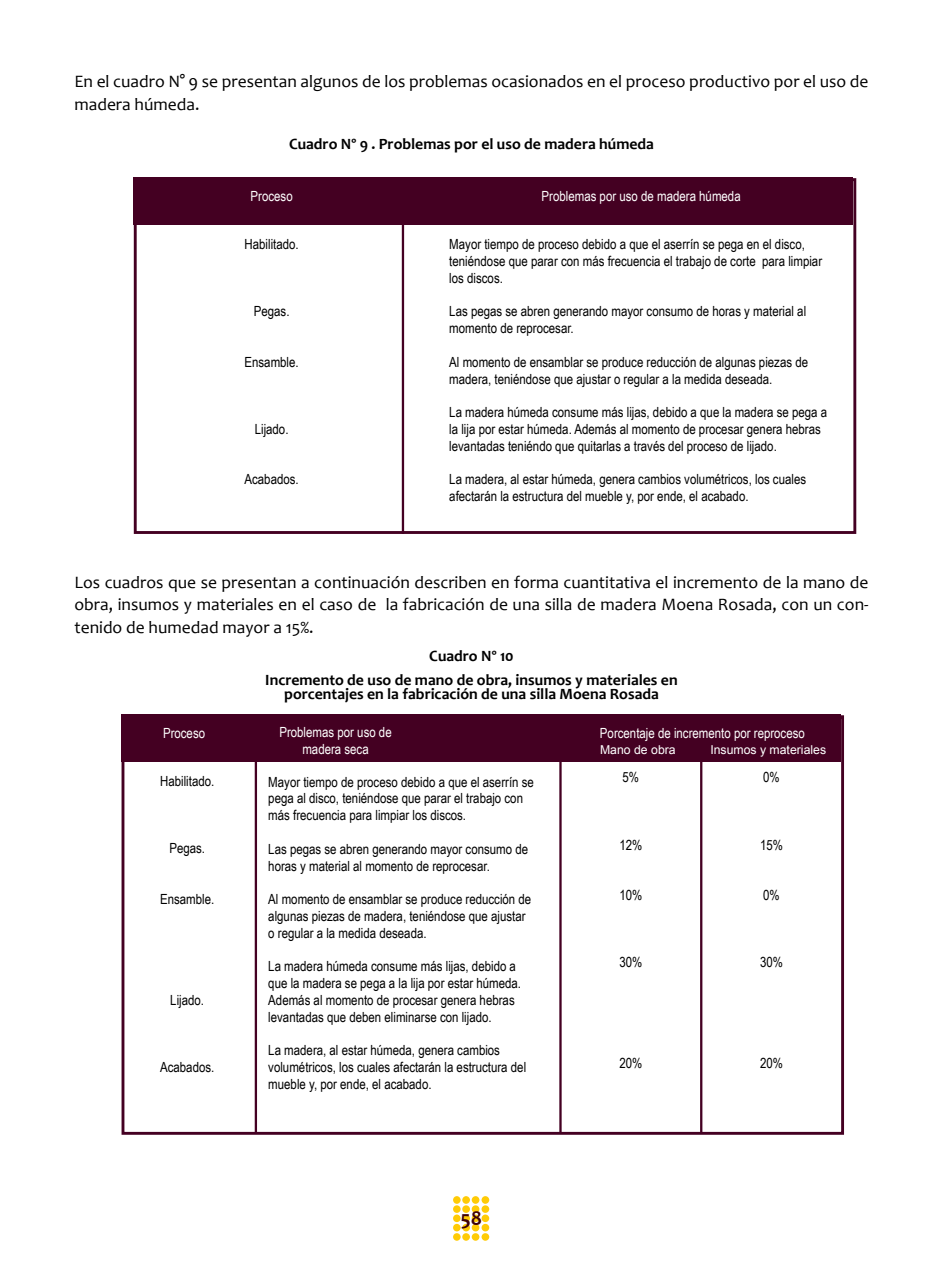
<style>
.page{position:relative;width:943px;height:1265px;background:#fff}
.page>*{position:absolute;margin:0;border:0;box-sizing:border-box;transform-origin:0 0}
.t1{font:700 21px "Candara";color:#3d000b}
.t2{font:17.5px/22.8px "Candara";color:#000}
.t3{font:700 15.75px/14px "Candara";color:#000;text-align:center}
.t4{font:14px/16.8px "Arial Narrow";color:#000}
.t5{font:14px/16.8px "Arial Narrow";color:#fff;text-align:center}
.t6{font:12.25px "Arial";color:#fff}
</style>
<div class="page">
<div style="left:481px;top:1196px;width:8px;height:8px;background:#ffcb05;border-radius:50%"></div>
<div style="left:481px;top:1205px;width:8px;height:8px;background:#ffcb05;border-radius:50%"></div>
<div style="left:481px;top:1215px;width:8px;height:7px;background:#ffcb05;border-radius:50%"></div>
<div style="left:481px;top:1224px;width:8px;height:7px;background:#ffcb05;border-radius:50%"></div>
<div style="left:481px;top:1233px;width:8px;height:8px;background:#ffcb05;border-radius:50%"></div>
<div style="left:471px;top:1196px;width:8px;height:8px;background:#ffcb05;border-radius:50%"></div>
<div style="left:471px;top:1205px;width:8px;height:8px;background:#ffcb05;border-radius:50%"></div>
<div style="left:471px;top:1215px;width:8px;height:7px;background:#ffcb05;border-radius:50%"></div>
<div style="left:471px;top:1224px;width:8px;height:7px;background:#ffcb05;border-radius:50%"></div>
<div style="left:471px;top:1233px;width:8px;height:8px;background:#ffcb05;border-radius:50%"></div>
<div style="left:462px;top:1196px;width:8px;height:8px;background:#ffcb05;border-radius:50%"></div>
<div style="left:462px;top:1205px;width:8px;height:8px;background:#ffcb05;border-radius:50%"></div>
<div style="left:462px;top:1215px;width:8px;height:7px;background:#ffcb05;border-radius:50%"></div>
<div style="left:462px;top:1224px;width:8px;height:7px;background:#ffcb05;border-radius:50%"></div>
<div style="left:462px;top:1233px;width:8px;height:8px;background:#ffcb05;border-radius:50%"></div>
<div style="left:453px;top:1196px;width:7px;height:8px;background:#ffcb05;border-radius:50%"></div>
<div style="left:453px;top:1205px;width:7px;height:8px;background:#ffcb05;border-radius:50%"></div>
<div style="left:453px;top:1215px;width:7px;height:7px;background:#ffcb05;border-radius:50%"></div>
<div style="left:453px;top:1224px;width:7px;height:7px;background:#ffcb05;border-radius:50%"></div>
<div style="left:453px;top:1233px;width:7px;height:8px;background:#ffcb05;border-radius:50%"></div>
<div style="left:133px;top:177px;width:720px;height:47px;background:#402"></div>
<hr style="left:402px;top:222px;width:2px;height:312px;background:#402">
<div style="left:134px;top:178px;width:722px;height:356px;border:3px solid #402"></div>
<div style="left:121px;top:714px;width:719px;height:47px;background:#402"></div>
<hr style="left:255px;top:759px;width:2px;height:373px;background:#402">
<div style="left:121px;top:715px;width:723px;height:420px;border:3px solid #402"></div>
<hr style="left:559px;top:758px;width:2px;height:376px;background:#402">
<hr style="left:700px;top:758px;width:2px;height:376px;background:#402">
<p class="t2" style="left:74px;top:70px;width:795px">En el cuadro N° 9 se presentan algunos de los problemas ocasionados en el proceso productivo por el uso de madera húmeda.</p>
<p class="t3" style="left:289px;top:136px;width:366px">Cuadro Nº 9 . Problemas por el uso de madera húmeda</p>
<p class="t5" style="left:250px;top:187px;width:44px">Proceso</p>
<p class="t4" style="left:244px;top:235px;width:56px">Habilitado.</p>
<p class="t5" style="left:541px;top:187px;width:201px">Problemas por uso de madera húmeda</p>
<p class="t4" style="left:449px;top:235px;width:374px">Mayor tiempo de proceso debido a que el aserrín se pega en el disco, teniéndose que parar con más frecuencia el trabajo de corte para limpiar los discos.</p>
<p class="t4" style="left:449px;top:302px;width:358px">Las pegas se abren generando mayor consumo de horas y material al momento de reprocesar.</p>
<p class="t4" style="left:449px;top:353px;width:360px">Al momento de ensamblar se produce reducción de algunas piezas de madera, teniéndose que ajustar o regular a la medida deseada.</p>
<p class="t4" style="left:449px;top:403px;width:379px">La madera húmeda consume más lijas, debido a que la madera se pega a la lija por estar húmeda. Además al momento de procesar genera hebras levantadas teniéndo que quitarlas a través del proceso de lijado.</p>
<p class="t4" style="left:449px;top:470px;width:358px">La madera, al estar húmeda, genera cambios volumétricos, los cuales afectarán la estructura del mueble y, por ende, el acabado.</p>
<p class="t4" style="left:254px;top:302px;width:37px">Pegas.</p>
<p class="t4" style="left:244px;top:353px;width:56px">Ensamble.</p>
<p class="t4" style="left:255px;top:420px;width:35px">Lijado.</p>
<p class="t4" style="left:244px;top:470px;width:56px">Acabados.</p>
<p class="t2" style="left:74px;top:570px;width:795px;text-align:justify">Los cuadros que se presentan a continuación describen en forma cuantitativa el incremento de la mano de obra, insumos y materiales en el caso de la fabricación de una silla de madera Moena Rosada, con un con&shy;tenido de humedad mayor a 15%.</p>
<p class="t3" style="left:429px;top:649px;width:86px">Cuadro Nº 10</p>
<p class="t3" style="left:265px;top:673px;width:414px">Incremento de uso de mano de obra, insumos y materiales en porcentajes en la fabricación de una silla Moena Rosada</p>
<p class="t5" style="left:163px;top:724px;width:44px">Proceso</p>
<p class="t4" style="left:160px;top:772px;width:56px">Habilitado.</p>
<p class="t4" style="left:169px;top:840px;width:37px">Pegas.</p>
<p class="t4" style="left:160px;top:890px;width:56px">Ensamble.</p>
<p class="t4" style="left:170px;top:991px;width:35px">Lijado.</p>
<p class="t4" style="left:160px;top:1058px;width:56px">Acabados.</p>
<p class="t5" style="left:279px;top:723px;width:114px">Problemas por uso de madera seca</p>
<p class="t4" style="left:268px;top:773px;width:267px">Mayor tiempo de proceso debido a que el aserrín se pega al disco, teniéndose que parar el trabajo con más frecuencia para limpiar los discos.</p>
<p class="t4" style="left:268px;top:840px;width:261px">Las pegas se abren generando mayor consumo de horas y material al momento de reprocesar.</p>
<p class="t4" style="left:268px;top:890px;width:264px">Al momento de ensamblar se produce reducción de algunas piezas de madera, teniéndose que ajustar o regular a la medida deseada.</p>
<p class="t4" style="left:268px;top:957px;width:254px">La madera húmeda consume más lijas, debido a que la madera se pega a la lija por estar húmeda.<br>Además al momento de procesar genera hebras levantadas que deben eliminarse con lijado.</p>
<p class="t4" style="left:268px;top:1041px;width:259px">La madera, al estar húmeda, genera cambios volumétricos, los cuales afectarán la estructura del mueble y, por ende, el acabado.</p>
<p class="t5" style="left:600px;top:724px;width:206px">Porcentaje de incremento por reproceso</p>
<p class="t6" style="left:600px;top:742px;width:77px">Mano de obra</p>
<p class="t6" style="left:710px;top:742px;width:117px">Insumos y materiales</p>
<p class="t4" style="left:763px;top:769px;width:18px">0%</p>
<p class="t4" style="left:622px;top:769px;width:18px">5%</p>
<p class="t4" style="left:619px;top:836px;width:24px">12%</p>
<p class="t4" style="left:619px;top:886px;width:24px">10%</p>
<p class="t4" style="left:760px;top:836px;width:24px">15%</p>
<p class="t4" style="left:763px;top:886px;width:18px">0%</p>
<p class="t4" style="left:619px;top:953px;width:24px">30%</p>
<p class="t4" style="left:760px;top:953px;width:24px">30%</p>
<p class="t4" style="left:619px;top:1054px;width:24px">20%</p>
<p class="t4" style="left:760px;top:1054px;width:24px">20%</p>
<h1 class="t1" style="left:461px;top:1205px;width:23px">58</h1>
</div>
